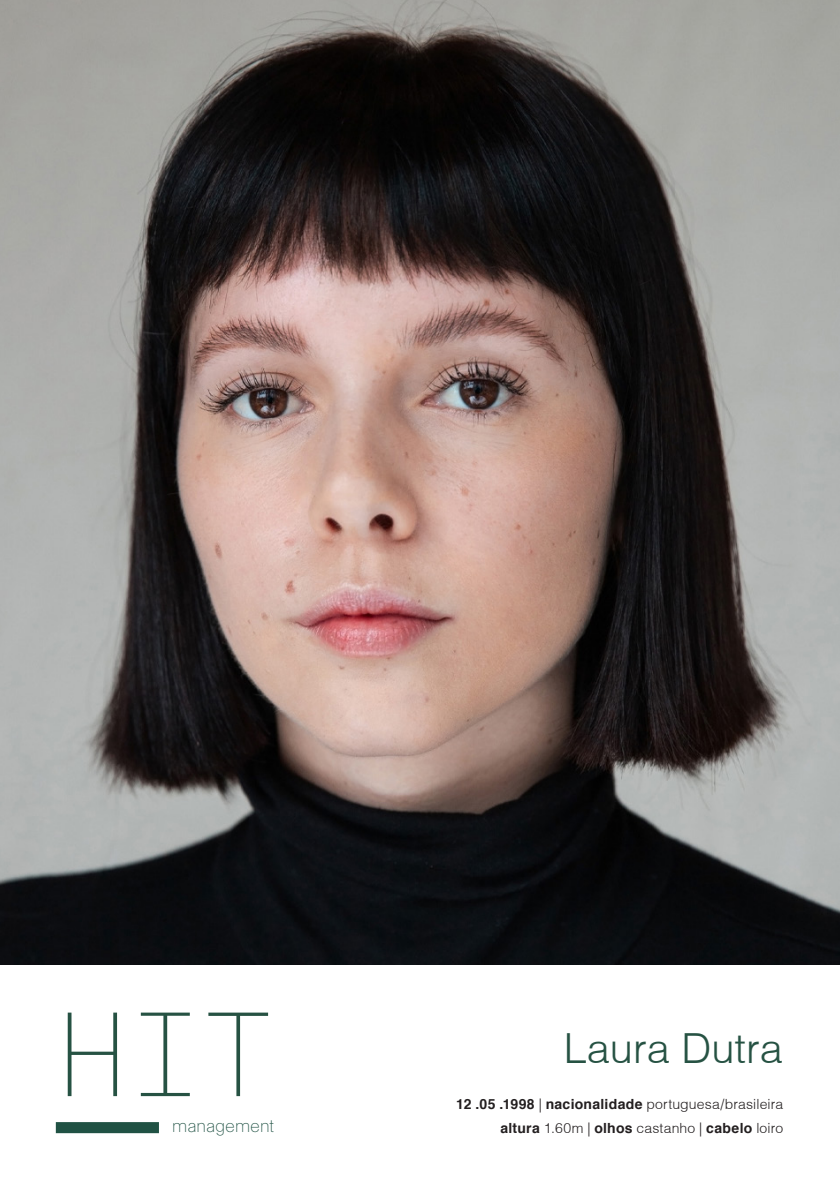
<style>
.page{position:relative;width:840px;height:1191px;background:#fff}
.page>*{position:absolute;margin:0;border:0;box-sizing:border-box;transform-origin:0 0}
.t1{font:200 117.6px "GT America Mono";color:#265243}
.t2{font:300 41.4px "Helvetica";color:#265243}
.t3{font:100 18px "Basel";color:#205244}
.t4{font:700 14px "Helvetica";letter-spacing:.02em;color:#231f20}
.t5{font:300 14px "Helvetica";letter-spacing:.015em;color:#231f20}
.s1{font-weight:300}
.s2{font-weight:700}
</style>
<div class="page">
<div style="left:56px;top:1122px;width:103px;height:11px;background:#205244"></div>
<img style="left:0;top:0;width:839px;height:964px">
<p class="t1" style="left:56px;top:988px;width:220px">HIT</p>
<p class="t3" style="left:172px;top:1114px;width:103px">management</p>
<p class="t2" style="left:563px;top:1023px;width:221px">Laura Dutra</p>
<p class="t4" style="left:456px;top:1095px;width:328px">12 .05 .1998 <span class="s1">|</span> nacionalidade <span class="s1">portuguesa/brasileira</span></p>
<p class="t5" style="left:500px;top:1119px;width:284px"><span class="s2">altura</span> 1.60m | <span class="s2">olhos</span> castanho | <span class="s2">cabelo</span> loiro</p>
</div>
